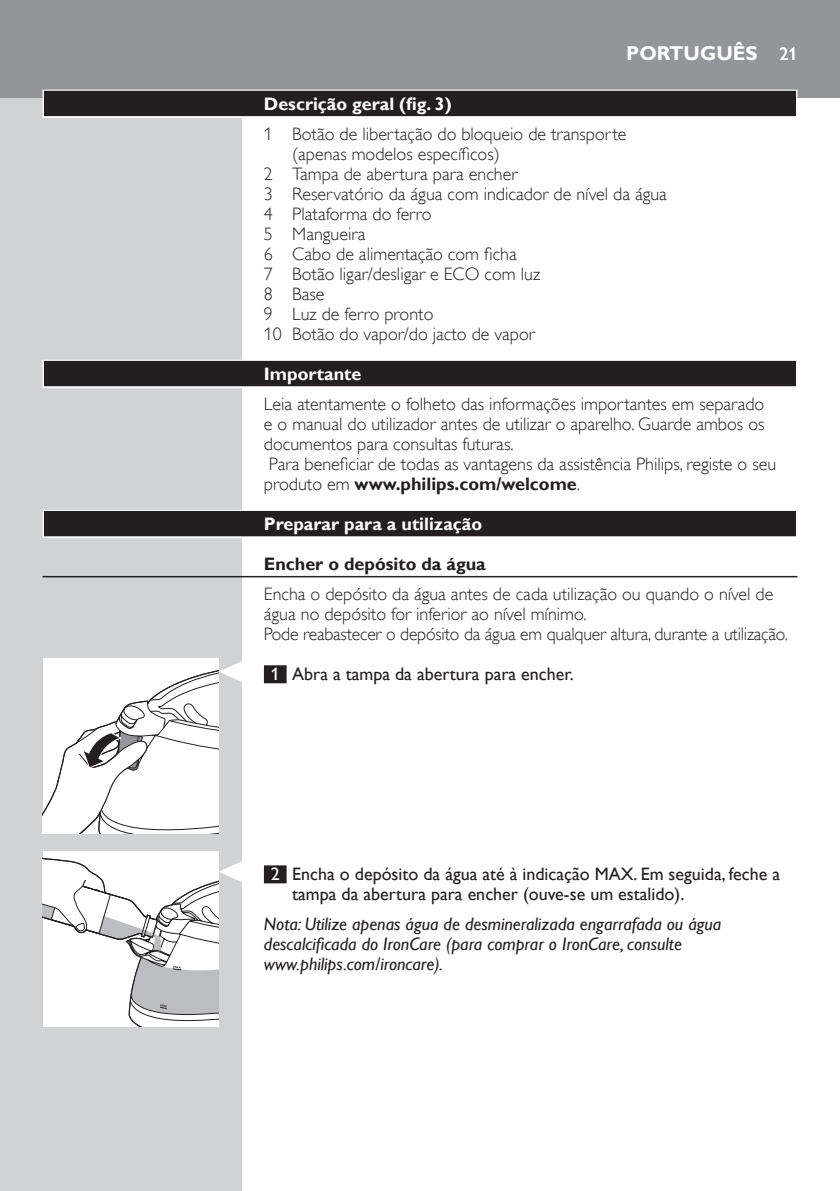
<style>
.page{position:relative;width:840px;height:1191px;background:#fff}
.page>*{position:absolute;margin:0;border:0;box-sizing:border-box;transform-origin:0 0}
.t1{font:700 20px "Gill Sans Alt One WGL";color:#fff}
.t2{font:18px/20px "Gill Sans Alt One WGL Light";color:#231f20}
.t3{font:italic 18px/20px "Gill Sans Alt One WGL";color:#231f20}
.t4{font:18px/20px "Gill Sans Alt One WGL";color:#231f20}
.t5{font:700 18px "Gill Sans Alt One WGL";color:#fff}
.t6{font:700 18px "Gill Sans Alt One WGL";color:#231f20}
.s1{font-weight:400;font-size:18px}
.s2{font-family:"Gill Sans Alt One WGL Light";font-weight:400}
.s3{color:#fff}
</style>
<div class="page">
<div style="left:0;top:95px;width:241px;height:1096px;background:#d1d2d4"></div>
<div style="left:0;top:0;width:839px;height:98px;background:#939598"></div>
<div style="left:43px;top:90px;width:754px;height:28px;background:#e4e3e3"></div>
<div style="left:44px;top:91px;width:751px;height:25px;background:#231f20"></div>
<div style="left:43px;top:360px;width:754px;height:28px;background:#cac9c9"></div>
<div style="left:44px;top:361px;width:751px;height:25px;background:#231f20"></div>
<div style="left:43px;top:510px;width:754px;height:28px;background:#bbbaba"></div>
<div style="left:44px;top:511px;width:751px;height:25px;background:#231f20"></div>
<hr style="left:43px;top:576px;width:754px;height:1px;background:#231f20">
<div style="left:264px;top:665px;width:22px;height:18px;background:#231f20"></div>
<div style="left:264px;top:865px;width:22px;height:18px;background:#231f20"></div>
<svg style="left:43px;top:660px;width:199px;height:174px;background:#ececec"></svg>
<svg style="left:43px;top:851px;width:199px;height:175px;background:#e4e4e5"></svg>
<p class="t1" style="left:626px;top:40px;width:172px">PORTUGUÊS <span class="s1">21</span></p>
<p class="t5" style="left:264px;top:92px;width:189px">Descrição geral (fig. 3)</p>
<p class="t2" style="left:264px;top:124px;width:364px">1 Botão de libertação do bloqueio de transporte</p>
<p class="t2" style="left:292px;top:144px;width:209px">(apenas modelos específicos)</p>
<p class="t2" style="left:264px;top:164px;width:255px">2 Tampa de abertura para encher</p>
<p class="t2" style="left:264px;top:184px;width:404px">3 Reservatório da água com indicador de nível da água</p>
<p class="t2" style="left:264px;top:204px;width:169px">4 Plataforma do ferro</p>
<p class="t2" style="left:264px;top:224px;width:103px">5 Mangueira</p>
<p class="t2" style="left:264px;top:244px;width:254px">6 Cabo de alimentação com ficha</p>
<p class="t2" style="left:264px;top:264px;width:277px">7 Botão ligar/desligar e ECO com luz</p>
<p class="t2" style="left:264px;top:284px;width:62px">8 Base</p>
<p class="t2" style="left:264px;top:304px;width:171px">9 Luz de ferro pronto</p>
<p class="t2" style="left:264px;top:324px;width:272px">10 Botão do vapor/do jacto de vapor</p>
<p class="t5" style="left:264px;top:362px;width:99px">Importante</p>
<p class="t2" style="left:264px;top:394px;width:513px">Leia atentamente o folheto das informações importantes em separado e o manual do utilizador antes de utilizar o aparelho. Guarde ambos os documentos para consultas futuras.<br>Para beneficiar de todas as vantagens da assistência Philips, registe o seu</p>
<p class="t6" style="left:264px;top:472px;width:317px"><span class="s2">produto em</span> www.philips.com/welcome<span class="s2">.</span></p>
<p class="t5" style="left:264px;top:512px;width:220px">Preparar para a utilização</p>
<p class="t6" style="left:264px;top:552px;width:223px">Encher o depósito da água</p>
<p class="t2" style="left:264px;top:584px;width:525px">Encha o depósito da água antes de cada utilização ou quando o nível de água no depósito for inferior ao nível mínimo.<br>Pode reabastecer o depósito da água em qualquer altura, durante a utilização.</p>
<p class="t4" style="left:270px;top:664px;width:304px"><span class="s3">1</span> Abra a tampa da abertura para encher.</p>
<p class="t4" style="left:292px;top:864px;width:489px;text-indent:-22px"><span class="s3">2</span> Encha o depósito da água até à indicação MAX. Em seguida, feche a tampa da abertura para encher (ouve-se um estalido).</p>
<p class="t3" style="left:264px;top:914px;width:458px">Nota: Utilize apenas água de desmineralizada engarrafada ou água descalcificada do IronCare (para comprar o IronCare, consulte www.philips.com/ironcare).</p>
</div>
